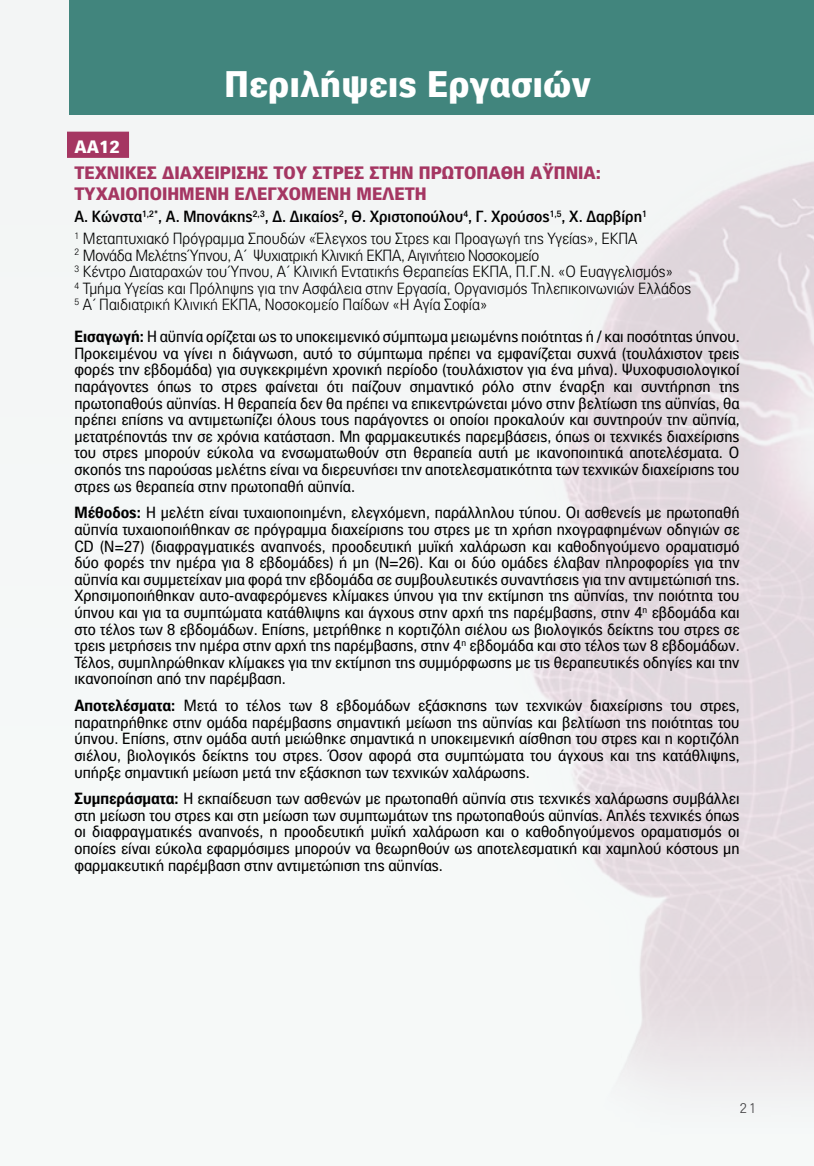
<style>
.page{position:relative;width:814px;height:1166px;background:#f5f8f7}
.page>*{position:absolute;margin:0;border:0;box-sizing:border-box;transform-origin:0 0}
.t1{font:900 36.05px "PF Paperback";color:#fff}
.t2{font:900 17.5px "PF Paperback";color:#a53662}
.t3{font:900 17.5px "PF Paperback";color:#fff}
.t4{font:15.75px/16.6px "PF Paperback";color:#000;text-align:justify}
.t5{font:300 15.75px/16.6px "PF Paperback";color:#000}
.t6{font:300 14px "PF Paperback";color:#414042}
.s1{font-weight:500}
.s2{font-weight:700}
</style>
<div class="page">
<img style="left:531px;top:161px;width:283px;height:921px">
<div style="left:69px;top:0;width:745px;height:115px;background:#41857d"></div>
<div style="left:67px;top:132px;width:62px;height:26px;background:#a53662"></div>
<h1 class="t1" style="left:224px;top:62px;width:368px">Περιλήψεις Εργασιών</h1>
<p class="t3" style="left:74px;top:136px;width:47px">AA12</p>
<p class="t2" style="left:74px;top:162px;width:22px">Τεχνικές</p>
<p class="t2" style="left:162px;top:162px;width:11px">διαχείρισης</p>
<p class="t2" style="left:273px;top:162px;width:13px">του</p>
<p class="t2" style="left:312px;top:162px;width:12px">στρες</p>
<p class="t2" style="left:369px;top:162px;width:12px">στην</p>
<p class="t2" style="left:419px;top:162px;width:13px">πρωτοπαθή</p>
<p class="t2" style="left:530px;top:162px;width:36px">αϋπνία</p>
<p class="t2" style="left:596px;top:162px;width:7px">:</p>
<p class="t2" style="left:74px;top:183px;width:12px">τυχαιοποιημένη</p>
<p class="t2" style="left:234px;top:183px;width:13px">ελεγχόμενη</p>
<p class="t2" style="left:356px;top:183px;width:13px">μελέτη</p>
<p class="t5" style="left:74px;top:206px;width:574px;line-height:21.5px"><span class="s1">Α. Κώνστα</span><sup>1,2*</sup><span class="s1">, Α. Μπονάκης</span><sup>2,3</sup><span class="s1">, Δ. Δικαίος</span><sup>2</sup><span class="s1">, Θ. Χριστοπούλου</span><sup>4</sup><span class="s1">, Γ. Χρούσος</span><sup>1,5</sup><span class="s1">, Χ. Δαρβίρη</span><sup>1<br></sup><sup>1</sup> Μεταπτυχιακό Πρόγραμμα Σπουδών «Έλεγχος του Στρες και Προαγωγή της Υγείας», ΕΚΠΑ</p>
<p class="t5" style="left:74px;top:246px;width:618px"><sup>2</sup> Μονάδα Μελέτης Ύπνου, Α΄ Ψυχιατρική Κλινική ΕΚΠΑ, Αιγινήτειο Νοσοκομείο<br><sup>3</sup> Κέντρο Διαταραχών του Ύπνου, Α΄ Κλινική Εντατικής Θεραπείας ΕΚΠΑ, Π.Γ.Ν. «Ο Ευαγγελισμός»<br><sup>4</sup> Τμήμα Υγείας και Πρόληψης για την Ασφάλεια στην Εργασία, Οργανισμός Τηλεπικοινωνιών Ελλάδος <sup>5</sup> Α΄ Παιδιατρική Κλινική ΕΚΠΑ, Νοσοκομείο Παίδων «Η Αγία Σοφία»</p>
<p class="t4" style="left:74px;top:328px;width:667px"><span class="s2">Εισαγωγή:</span> Η αϋπνία ορίζεται ως το υποκειμενικό σύμπτωμα μειωμένης ποιότητας ή / και ποσότητας ύπνου.<br>Προκειμένου να γίνει η διάγνωση, αυτό το σύμπτωμα πρέπει να εμφανίζεται συχνά (τουλάχιστον τρεις φορές την εβδομάδα) για συγκεκριμένη χρονική περίοδο (τουλάχιστον για ένα μήνα). Ψυχοφυσιολογικοί παράγοντες όπως το στρες φαίνεται ότι παίζουν σημαντικό ρόλο στην έναρξη και συντήρηση της πρωτοπαθούς αϋπνίας. Η θεραπεία δεν θα πρέπει να επικεντρώνεται μόνο στην βελτίωση της αϋπνίας, θα πρέπει επίσης να αντιμετωπίζει όλους τους παράγοντες οι οποίοι προκαλούν και συντηρούν την αϋπνία, μετατρέποντάς την σε χρόνια κατάσταση. Μη φαρμακευτικές παρεμβάσεις, όπως οι τεχνικές διαχείρισης του στρες μπορούν εύκολα να ενσωματωθούν στη θεραπεία αυτή με ικανοποιητικά αποτελέσματα. Ο σκοπός της παρούσας μελέτης είναι να διερευνήσει την αποτελεσματικότητα των τεχνικών διαχείρισης του στρες ως θεραπεία στην πρωτοπαθή αϋπνία.</p>
<p class="t4" style="left:74px;top:504px;width:667px"><span class="s2">Μέθοδος:</span> Η μελέτη είναι τυχαιοποιημένη, ελεγχόμενη, παράλληλου τύπου. Οι ασθενείς με πρωτοπαθή αϋπνία τυχαιοποιήθηκαν σε πρόγραμμα διαχείρισης του στρες με τη χρήση ηχογραφημένων οδηγιών σε CD (N=27) (διαφραγματικές αναπνοές, προοδευτική μυϊκή χαλάρωση και καθοδηγούμενο οραματισμό δύο φορές την ημέρα για 8 εβδομάδες) ή μη (Ν=26). Και οι δύο ομάδες έλαβαν πληροφορίες για την αϋπνία και συμμετείχαν μια φορά την εβδομάδα σε συμβουλευτικές συναντήσεις για την αντιμετώπισή της.<br>Χρησιμοποιήθηκαν αυτο-αναφερόμενες κλίμακες ύπνου για την εκτίμηση της αϋπνίας, την ποιότητα του ύπνου και για τα συμπτώματα κατάθλιψης και άγχους στην αρχή της παρέμβασης, στην 4<sup>η</sup> εβδομάδα και στο τέλος των 8 εβδομάδων. Επίσης, μετρήθηκε η κορτιζόλη σιέλου ως βιολογικός δείκτης του στρες σε τρεις μετρήσεις την ημέρα στην αρχή της παρέμβασης, στην 4<sup>η</sup> εβδομάδα και στο τέλος των 8 εβδομάδων.<br>Τέλος, συμπληρώθηκαν κλίμακες για την εκτίμηση της συμμόρφωσης με τις θεραπευτικές οδηγίες και την ικανοποίηση από την παρέμβαση.</p>
<p class="t4" style="left:74px;top:697px;width:667px"><span class="s2">Αποτελέσματα:</span> Μετά το τέλος των 8 εβδομάδων εξάσκησης των τεχνικών διαχείρισης του στρες, παρατηρήθηκε στην ομάδα παρέμβασης σημαντική μείωση της αϋπνίας και βελτίωση της ποιότητας του ύπνου. Επίσης, στην ομάδα αυτή μειώθηκε σημαντικά η υποκειμενική αίσθηση του στρες και η κορτιζόλη σιέλου, βιολογικός δείκτης του στρες. Όσον αφορά στα συμπτώματα του άγχους και της κατάθλιψης, υπήρξε σημαντική μείωση μετά την εξάσκηση των τεχνικών χαλάρωσης.</p>
<p class="t4" style="left:74px;top:790px;width:666px"><span class="s2">Συμπεράσματα:</span> Η εκπαίδευση των ασθενών με πρωτοπαθή αϋπνία στις τεχνικές χαλάρωσης συμβάλλει στη μείωση του στρες και στη μείωση των συμπτωμάτων της πρωτοπαθούς αϋπνίας. Απλές τεχνικές όπως οι διαφραγματικές αναπνοές, η προοδευτική μυϊκή χαλάρωση και ο καθοδηγούμενος οραματισμός οι οποίες είναι εύκολα εφαρμόσιμες μπορούν να θεωρηθούν ως αποτελεσματική και χαμηλού κόστους μη φαρμακευτική παρέμβαση στην αντιμετώπιση της αϋπνίας.</p>
<p class="t6" style="left:739px;top:1099px;width:18px">21</p>
</div>
